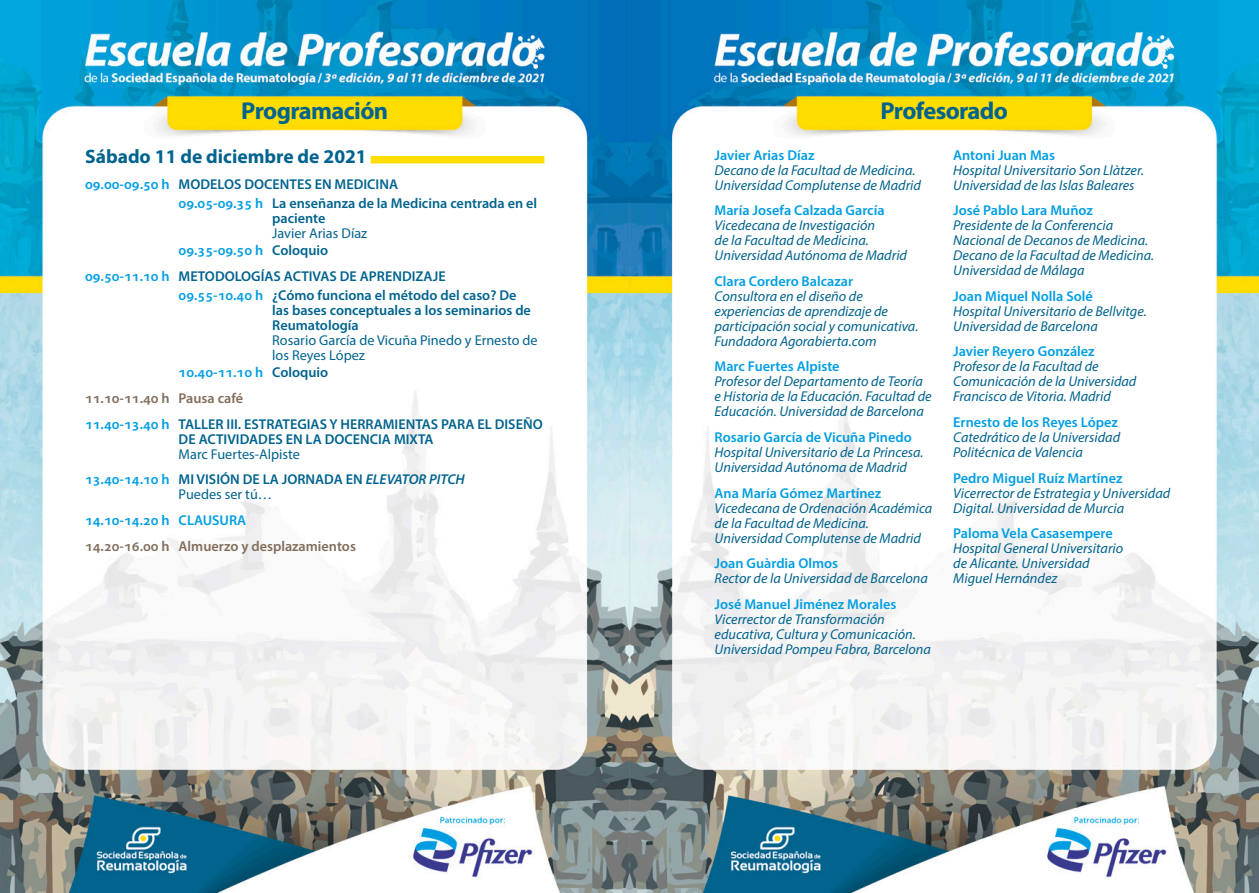
<style>
.page{position:relative;width:1259px;height:893px;background:#fff}
.page>*{position:absolute;margin:0;border:0;box-sizing:border-box;transform-origin:0 0}
.t1{font:700 24.45px "Myriad Pro";letter-spacing:-.025em;color:#00638e}
.Fechas{font:700 19.5px "Myriad Pro";color:#00638e}
.Profesorado_y_Filiac{font:italic 14.25px/15px "Myriad Pro";color:#00638e}
.Ponencias_Nivel_1{font:600 14.25px/15px "Myriad Pro";color:#00638e}
.Ponencias_Nivel_2{font:600 14.25px/15px "Myriad Pro";color:#00638e}
.Destacados_Especiale{font:600 14.25px "Myriad Pro";color:#816d5b}
.Ponencias_Nivel_2-2{font:600 14.25px "Myriad Pro";color:#009ee3}
.Ponencias_Nivel_1__d{font:600 14.25px "Myriad Pro";color:#009ee3}
.s1{color:#009ee3}
.s2{font-weight:400}
.s3{color:#00638e}
.s4{font-style:italic}
.s5{font-weight:600;font-style:normal;color:#009ee3}
</style>
<div class="page">
<img style="left:0;top:0;width:1259px;height:893px">
<div style="left:371px;top:156px;width:173px;height:7px;background:#fd0"></div>
<h1 class="t1" style="left:241px;top:95px;width:148px">Programación</h1>
<h1 class="t1" style="left:880px;top:95px;width:129px">Profesorado</h1>
<p class="Fechas" style="left:85px;top:144px;width:283px">Sábado 11 de diciembre de 2021</p>
<p class="Ponencias_Nivel_1" style="left:85px;top:176px;width:314px"><span class="s1">09.00-09.50 h</span> MODELOS DOCENTES EN MEDICINA</p>
<p class="Ponencias_Nivel_2" style="left:272px;top:196px;width:266px;text-indent:-94px"><span class="s1">09.05-09.35 h</span> La enseñanza de la Medicina centrada en el paciente<br><span class="s2">Javier Arias Díaz</span></p>
<p class="Ponencias_Nivel_2-2" style="left:179px;top:242px;width:151px">09.35-09.50 h <span class="s3">Coloquio</span></p>
<p class="Ponencias_Nivel_1" style="left:85px;top:268px;width:362px"><span class="s1">09.50-11.10 h</span> METODOLOGÍAS ACTIVAS DE APRENDIZAJE</p>
<p class="Ponencias_Nivel_2" style="left:272px;top:288px;width:267px;text-indent:-94px"><span class="s1">09.55-10.40 h</span> ¿Cómo funciona el método del caso? De<br>las bases conceptuales a los seminarios de Reumatología<br><span class="s2">Rosario García de Vicuña Pinedo y Ernesto de los Reyes López</span></p>
<p class="Ponencias_Nivel_2-2" style="left:179px;top:364px;width:151px">10.40-11.10 h <span class="s3">Coloquio</span></p>
<p class="Destacados_Especiale" style="left:85px;top:389px;width:160px">11.10-11.40 h Pausa café</p>
<p class="Ponencias_Nivel_1" style="left:179px;top:416px;width:365px;text-indent:-94px"><span class="s1">11.40-13.40 h</span> TALLER III. ESTRATEGIAS Y HERRAMIENTAS PARA EL DISEÑO<br>DE ACTIVIDADES EN LA DOCENCIA MIXTA<br><span class="s2">Marc Fuertes-Alpiste</span></p>
<p class="Ponencias_Nivel_1" style="left:179px;top:472px;width:288px;text-indent:-94px"><span class="s1">13.40-14.10 h</span> MI VISIÓN DE LA JORNADA EN <span class="s4">ELEVATOR PITCH<br></span><span class="s2">Puedes ser tú…</span></p>
<p class="Ponencias_Nivel_1__d" style="left:85px;top:511px;width:163px">14.10-14.20 h CLAUSURA</p>
<p class="Destacados_Especiale" style="left:85px;top:537px;width:272px">14.20-16.00 h Almuerzo y desplazamientos</p>
<p class="Profesorado_y_Filiac" style="left:714px;top:147px;width:208px"><span class="s5">Javier Arias Díaz<br></span>Decano de la Facultad de Medicina.<br>Universidad Complutense de Madrid</p>
<p class="Profesorado_y_Filiac" style="left:714px;top:203px;width:194px"><span class="s5">María Josefa Calzada García<br></span>Vicedecana de Investigación<br>de la Facultad de Medicina.<br>Universidad Autónoma de Madrid</p>
<p class="Profesorado_y_Filiac" style="left:714px;top:273px;width:205px"><span class="s5">Clara Cordero Balcazar<br></span>Consultora en el diseño de experiencias de aprendizaje de participación social y comunicativa.<br>Fundadora Agorabierta.com</p>
<p class="Profesorado_y_Filiac" style="left:714px;top:359px;width:219px"><span class="s5">Marc Fuertes Alpiste<br></span>Profesor del Departamento de Teoría e Historia de la Educación. Facultad de Educación. Universidad de Barcelona</p>
<p class="Profesorado_y_Filiac" style="left:714px;top:430px;width:210px"><span class="s5">Rosario García de Vicuña Pinedo<br></span>Hospital Universitario de La Princesa.<br>Universidad Autónoma de Madrid</p>
<p class="Profesorado_y_Filiac" style="left:714px;top:485px;width:219px"><span class="s5">Ana María Gómez Martínez<br></span>Vicedecana de Ordenación Académica de la Facultad de Medicina.<br>Universidad Complutense de Madrid</p>
<p class="Profesorado_y_Filiac" style="left:714px;top:556px;width:215px"><span class="s5">Joan Guàrdia Olmos<br></span>Rector de la Universidad de Barcelona</p>
<p class="Profesorado_y_Filiac" style="left:714px;top:596px;width:218px"><span class="s5">José Manuel Jiménez Morales </span>Vicerrector de Transformación educativa, Cultura y Comunicación.<br>Universidad Pompeu Fabra, Barcelona</p>
<p class="Profesorado_y_Filiac" style="left:953px;top:147px;width:192px"><span class="s5">Antoni Juan Mas<br></span>Hospital Universitario Son Llàtzer.<br>Universidad de las Islas Baleares</p>
<p class="Profesorado_y_Filiac" style="left:953px;top:203px;width:202px"><span class="s5">José Pablo Lara Muñoz<br></span>Presidente de la Conferencia<br>Nacional de Decanos de Medicina.<br>Decano de la Facultad de Medicina.<br>Universidad de Málaga</p>
<p class="Profesorado_y_Filiac" style="left:953px;top:288px;width:195px"><span class="s5">Joan Miquel Nolla Solé<br></span>Hospital Universitario de Bellvitge.<br>Universidad de Barcelona</p>
<p class="Profesorado_y_Filiac" style="left:953px;top:344px;width:185px"><span class="s5">Javier Reyero González<br></span>Profesor de la Facultad de<br>Comunicación de la Universidad<br>Francisco de Vitoria. Madrid</p>
<p class="Profesorado_y_Filiac" style="left:953px;top:415px;width:168px"><span class="s5">Ernesto de los Reyes López<br></span>Catedrático de la Universidad<br>Politécnica de Valencia</p>
<p class="Profesorado_y_Filiac" style="left:953px;top:470px;width:219px"><span class="s5">Pedro Miguel Ruíz Martínez<br></span>Vicerrector de Estrategia y Universidad<br>Digital. Universidad de Murcia</p>
<p class="Profesorado_y_Filiac" style="left:953px;top:526px;width:172px"><span class="s5">Paloma Vela Casasempere<br></span>Hospital General Universitario de Alicante. Universidad<br>Miguel Hernández</p>
</div>
